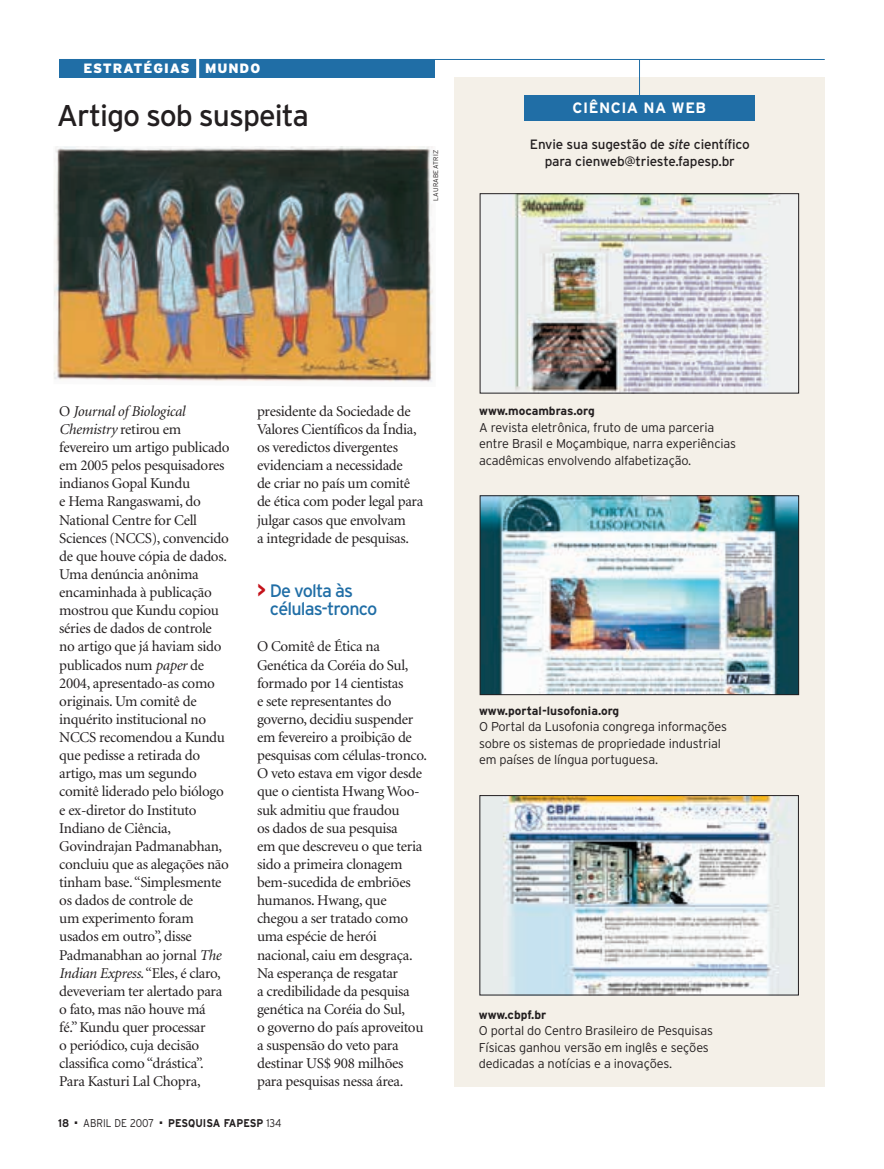
<style>
.page{position:relative;width:884px;height:1169px;background:#fff}
.page>*{position:absolute;margin:0;border:0;box-sizing:border-box;transform-origin:0 0}
.t1{font:30px "Interstate";letter-spacing:-.035em;color:#231f20}
.t2{font:18px/18.1px "Interstate";letter-spacing:-.045em;color:#206ea6}
.t3{font:15px/18.1px "Minion";letter-spacing:-.02em;color:#231f20}
.t4{font:700 15px "Interstate";letter-spacing:.035em;color:#fff}
.t5{font:13.5px/16.2px "Interstate";letter-spacing:-.015em;color:#231f20;text-align:center}
.t6{font:900 13.5px "Interstate";letter-spacing:.07em;color:#fff}
.t7{font:300 12.75px/16.5px "Interstate";letter-spacing:-.015em;color:#231f20}
.t8{font:700 12px "Interstate";color:#231f20}
.t9{font:700 11.25px "Interstate";color:#231f20;scale:.9 1}
.t10{font:300 11.25px "Interstate";color:#231f20;scale:.9 1}
.t11{font:300 6.75px "Interstate";letter-spacing:.03em;color:#231f20}
.s1{font-style:italic}
.s2{font-weight:700;font-size:20.25px;color:#c4121a}
.s3{font-weight:300}
</style>
<div class="page">
<img style="left:53px;top:59px;width:772px;height:1028px">
<p class="t6" style="left:83px;top:63px;width:178px">ESTRATÉGIAS MUNDO</p>
<h1 class="t1" style="left:57px;top:104px;width:254px">Artigo sob suspeita</h1>
<p class="t11" style="left:433px;top:201px;width:52px;rotate:-90deg">LAURABEATRIZ</p>
<p class="t4" style="left:572px;top:102px;width:135px">CIÊNCIA NA WEB</p>
<p class="t5" style="left:530px;top:138px;width:221px">Envie sua sugestão de <span class="s1">site</span> científico para cienweb@trieste.fapesp.br</p>
<p class="t3" style="left:59px;top:403px;width:172px">O <span class="s1">Journal of Biological<br>Chemistry</span> retirou em fevereiro um artigo publicado em 2005 pelos pesquisadores indianos Gopal Kundu<br>e Hema Rangaswami, do<br>National Centre for Cell<br>Sciences (NCCS), convencido de que houve cópia de dados.<br>Uma denúncia anônima encaminhada à publicação mostrou que Kundu copiou séries de dados de controle no artigo que já haviam sido publicados num <span class="s1">paper</span> de<br>2004, apresentado-as como originais. Um comitê de inquérito institucional no<br>NCCS recomendou a Kundu que pedisse a retirada do artigo, mas um segundo comitê liderado pelo biólogo e ex-diretor do Instituto<br>Indiano de Ciência,<br>Govindrajan Padmanabhan, concluiu que as alegações não tinham base.“Simplesmente os dados de controle de<br>um experimento foram usados em outro”, disse<br>Padmanabhan ao jornal <span class="s1">The<br>Indian Express</span>.“Eles, é claro, deveveriam ter alertado para o fato, mas não houve má<br>fé.” Kundu quer processar<br>o periódico, cuja decisão classifica como “drástica”.<br>Para Kasturi Lal Chopra,</p>
<p class="t3" style="left:257px;top:403px;width:168px">presidente da Sociedade de<br>Valores Científicos da Índia, os veredictos divergentes evidenciam a necessidade<br>de criar no país um comitê de ética com poder legal para julgar casos que envolvam<br>a integridade de pesquisas.</p>
<p class="t2" style="left:270px;top:583px;width:109px;text-indent:-13px"><span class="s2">&gt;</span> De volta às células-tronco</p>
<p class="t3" style="left:257px;top:639px;width:172px">O Comitê de Ética na<br>Genética da Coréia do Sul, formado por 14 cientistas<br>e sete representantes do governo, decidiu suspender em fevereiro a proibição de pesquisas com células-tronco.<br>O veto estava em vigor desde que o cientista Hwang Woo&shy;suk admitiu que fraudou<br>os dados de sua pesquisa<br>em que descreveu o que teria sido a primeira clonagem bem-sucedida de embriões humanos. Hwang, que chegou a ser tratado como uma espécie de herói nacional, caiu em desgraça.<br>Na esperança de resgatar<br>a credibilidade da pesquisa genética na Coréia do Sul,<br>o governo do país aproveitou a suspensão do veto para destinar US$ 908 milhões para pesquisas nessa área.</p>
<p class="t9" style="left:58px;top:1118px;width:14px">18</p>
<p class="t10" style="left:75px;top:1118px;width:89px">■ ABRIL DE 2007</p>
<p class="t9" style="left:160px;top:1118px;width:137px">■ PESQUISA FAPESP <span class="s3">134</span></p>
<p class="t8" style="left:479px;top:406px;width:117px">www.mocambras.org</p>
<p class="t7" style="left:479px;top:420px;width:259px">A revista eletrônica, fruto de uma parceria entre Brasil e Moçambique, narra experiências acadêmicas envolvendo alfabetização.</p>
<p class="t8" style="left:479px;top:706px;width:142px">www.portal-lusofonia.org</p>
<p class="t7" style="left:479px;top:719px;width:249px">O Portal da Lusofonia congrega informações sobre os sistemas de propriedade industrial em países de língua portuguesa.</p>
<p class="t8" style="left:479px;top:1010px;width:69px">www.cbpf.br</p>
<p class="t7" style="left:479px;top:1023px;width:236px">O portal do Centro Brasileiro de Pesquisas<br>Físicas ganhou versão em inglês e seções dedicadas a notícias e a inovações.</p>
</div>
